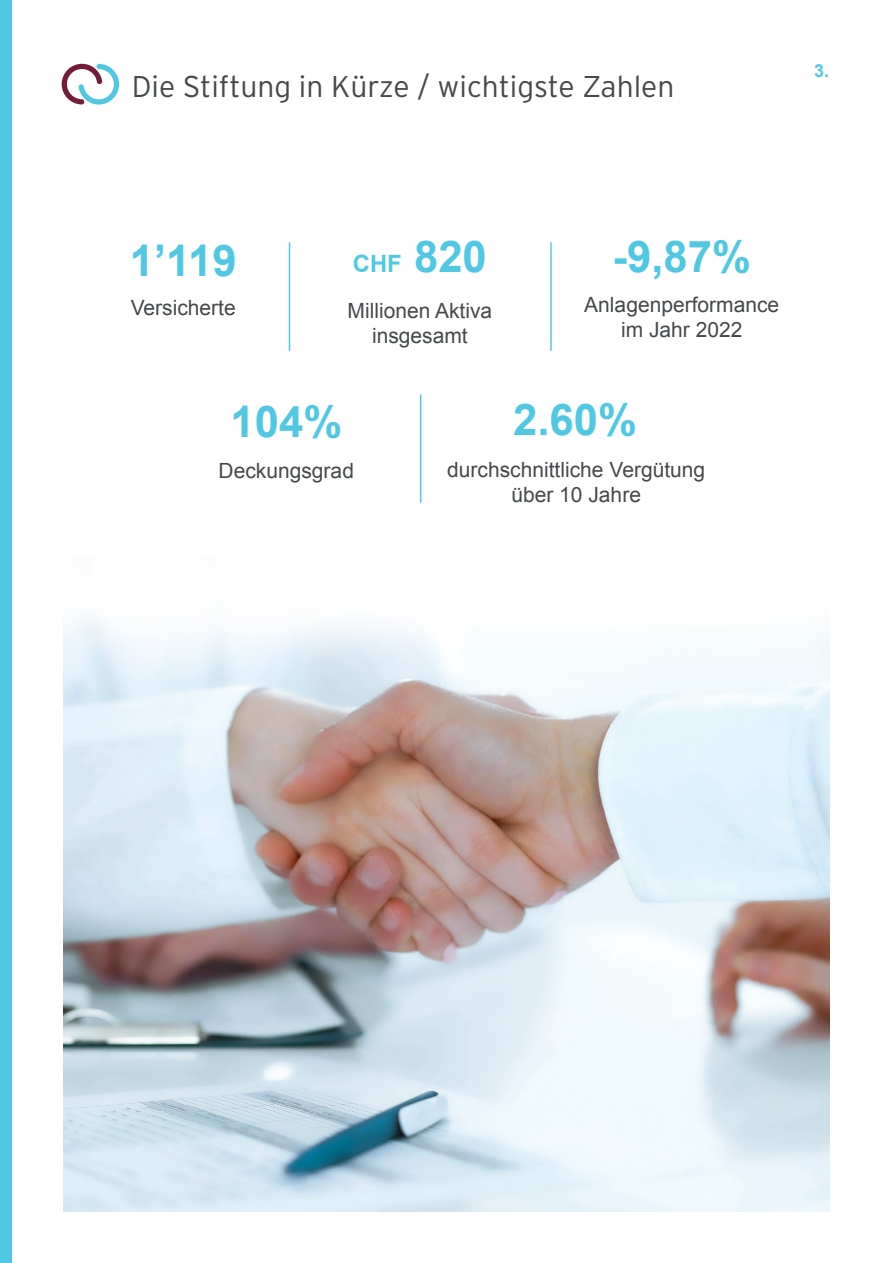
<style>
.page{position:relative;width:893px;height:1263px;background:#fff}
.page>*{position:absolute;margin:0;border:0;box-sizing:border-box;transform-origin:0 0}
.t1{font:700 43.65px "Arial";color:#51c8e3}
.t2{font:300 30px "Interstate";color:#45494c}
.t3{font:700 23.85px "Arial";color:#51c8e3}
.t4{font:21px/25.2px "Arial";color:#45494c;text-align:center}
.t5{font:700 18px "Arial";color:#51c8e3}
.s1{font-size:43.65px}
</style>
<div class="page">
<img style="left:64px;top:618px;width:765px;height:594px">
<svg style="left:62px;top:64px;width:57px;height:41px"></svg>
<hr style="left:289px;top:242px;width:1px;height:109px;background:#51c8e3">
<hr style="left:550px;top:242px;width:2px;height:109px;background:#51c8e3">
<div style="left:0;top:0;width:12px;height:1263px;background:#51c8e3"></div>
<hr style="left:420px;top:394px;width:1px;height:109px;background:#51c8e3">
<p class="t2" style="left:132px;top:69px;width:544px">Die Stiftung in Kürze / wichtigste Zahlen</p>
<p class="t5" style="left:814px;top:59px;width:17px">3.</p>
<p class="t1" style="left:130px;top:232px;width:108px">1’119</p>
<p class="t3" style="left:353px;top:248px;width:136px">CHF <span class="s1">820</span></p>
<p class="t1" style="left:612px;top:228px;width:140px">-9,87%</p>
<p class="t4" style="left:131px;top:295px;width:107px">Versicherte</p>
<p class="t4" style="left:348px;top:298px;width:146px">Millionen Aktiva insgesamt</p>
<p class="t4" style="left:584px;top:292px;width:196px">Anlagenperformance im Jahr 2022</p>
<p class="t1" style="left:230px;top:393px;width:113px">104%</p>
<p class="t1" style="left:513px;top:391px;width:125px">2.60%</p>
<p class="t4" style="left:219px;top:458px;width:137px">Deckungsgrad</p>
<p class="t4" style="left:447px;top:457px;width:259px">durchschnittliche Vergütung über 10 Jahre</p>
</div>
